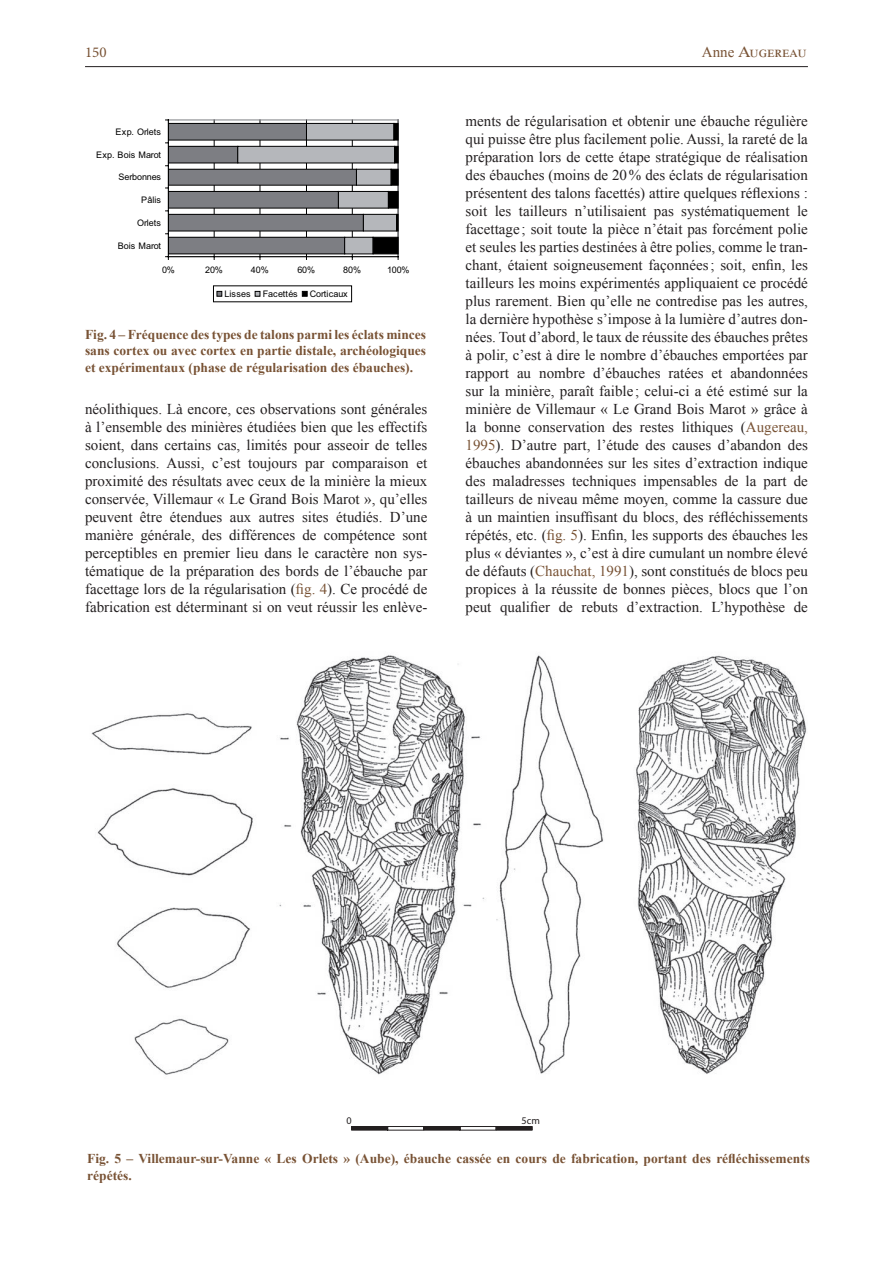
<style>
.page{position:relative;width:893px;height:1263px;background:#fff}
.page>*{position:absolute;margin:0;border:0;box-sizing:border-box;transform-origin:0 0}
.Normal_sans_retriat{font:15px/18px "Times New Roman";color:#231f20;text-align:justify}
.t1{font:15px "Times Ten Roman SC";color:#785234}
.t2{font:15px "Minion Pro";color:#785234}
.Figures{font:700 13.5px/16.5px "Times New Roman";color:#785234}
.t3{font:10.2px "Times";color:#231f20}
.t4{font:9px "Arial";letter-spacing:-.015em;color:#000}
.t5{font:9px "Arial";letter-spacing:.01em;color:#000}
.t6{font:9px "Arial";letter-spacing:.005em;color:#000}
.s1{font-family:"Times New Roman"}
.s2{color:#785234}
</style>
<div class="page">
<hr style="left:85px;top:66px;width:723px;height:1px;background:#231f20">
<img style="left:91px;top:655px;width:716px;height:420px">
<div style="left:351px;top:1126px;width:37px;height:4px;border:1px solid #231f20"></div>
<div style="left:387px;top:1126px;width:37px;height:4px;border:1px solid #231f20"></div>
<div style="left:424px;top:1126px;width:36px;height:4px;border:1px solid #231f20"></div>
<div style="left:460px;top:1126px;width:36px;height:4px;border:1px solid #231f20"></div>
<hr style="left:496px;top:1126px;width:36px;height:4px;background:#231f20">
<svg style="left:165px;top:119px;width:234px;height:183px"></svg>
<p class="t2" style="left:85px;top:42px;width:23px">150</p>
<p class="t1" style="left:702px;top:43px;width:106px"><span class="s1">Anne</span> Augereau</p>
<p class="t5" style="left:116px;top:126px;width:47px">Exp. Orlets</p>
<p class="t5" style="left:96px;top:148px;width:66px">Exp. Bois Marot</p>
<p class="t4" style="left:118px;top:171px;width:44px">Serbonnes</p>
<p class="t4" style="left:141px;top:194px;width:21px">Pâlis</p>
<p class="t4" style="left:137px;top:217px;width:25px">Orlets</p>
<p class="t4" style="left:118px;top:240px;width:45px">Bois Marot</p>
<p class="t4" style="left:162px;top:264px;width:14px">0%</p>
<p class="t4" style="left:205px;top:264px;width:19px">20%</p>
<p class="t4" style="left:251px;top:264px;width:19px">40%</p>
<p class="t4" style="left:297px;top:264px;width:19px">60%</p>
<p class="t4" style="left:343px;top:264px;width:19px">80%</p>
<p class="t4" style="left:387px;top:264px;width:24px">100%</p>
<p class="t4" style="left:225px;top:288px;width:28px">Lisses</p>
<p class="t6" style="left:263px;top:288px;width:37px">Facettés</p>
<p class="t4" style="left:310px;top:288px;width:39px">Corticaux</p>
<p class="Figures" style="left:85px;top:326px;width:343px;text-align:justify">Fig. 4 – Fréquence des types de talons parmi les éclats minces sans cortex ou avec cortex en partie distale, archéologiques et expérimentaux (phase de régularisation des ébauches).</p>
<p class="Normal_sans_retriat" style="left:85px;top:400px;width:344px">néolithiques. Là encore, ces observations sont générales à l’ensemble des minières étudiées bien que les effectifs soient, dans certains cas, limités pour asseoir de telles conclusions. Aussi, c’est toujours par comparaison et proximité des résultats avec ceux de la minière la mieux conservée, Villemaur « Le Grand Bois Marot », qu’elles peuvent être étendues aux autres sites étudiés. D’une manière générale, des différences de compétence sont perceptibles en premier lieu dans le caractère non sys&shy;tématique de la préparation des bords de l’ébauche par facettage lors de la régularisation (<span class="s2">fig. 4</span>). Ce procédé de fabrication est déterminant si on veut réussir les enlève-</p>
<p class="Normal_sans_retriat" style="left:466px;top:112px;width:344px">ments de régularisation et obtenir une ébauche régulière qui puisse être plus facilement polie. Aussi, la rareté de la préparation lors de cette étape stratégique de réalisation des ébauches (moins de 20% des éclats de régularisation présentent des talons facettés) attire quelques réflexions : soit les tailleurs n’utilisaient pas systématiquement le facettage ; soit toute la pièce n’était pas forcément polie et seules les parties destinées à être polies, comme le tran&shy;chant, étaient soigneusement façonnées; soit, enfin, les tailleurs les moins expérimentés appliquaient ce procédé plus rarement. Bien qu’elle ne contredise pas les autres, la dernière hypothèse s’impose à la lumière d’autres don&shy;nées. Tout d’abord, le taux de réussite des ébauches prêtes à polir, c’est à dire le nombre d’ébauches emportées par rapport au nombre d’ébauches ratées et abandonnées sur la minière, paraît faible ; celui-ci a été estimé sur la minière de Villemaur « Le Grand Bois Marot » grâce à la bonne conservation des restes lithiques (<span class="s2">Augereau, 1995</span>). D’autre part, l’étude des causes d’abandon des ébauches abandonnées sur les sites d’extraction indique des maladresses techniques impensables de la part de tailleurs de niveau même moyen, comme la cassure due à un maintien insuffisant du blocs, des réfléchissements répétés, etc. (<span class="s2">fig. 5</span>). Enfin, les supports des ébauches les plus « déviantes », c’est à dire cumulant un nombre élevé de défauts (<span class="s2">Chauchat, 1991</span>), sont constitués de blocs peu propices à la réussite de bonnes pièces, blocs que l’on peut qualifier de rebuts d’extraction. L’hypothèse de</p>
<p class="t3" style="left:346px;top:1114px;width:7px">0</p>
<p class="t3" style="left:521px;top:1114px;width:20px">5cm</p>
<p class="Figures" style="left:87px;top:1150px;width:724px">Fig. 5 – Villemaur-sur-Vanne « Les Orlets » (Aube), ébauche cassée en cours de fabrication, portant des réfléchissements répétés.</p>
</div>
